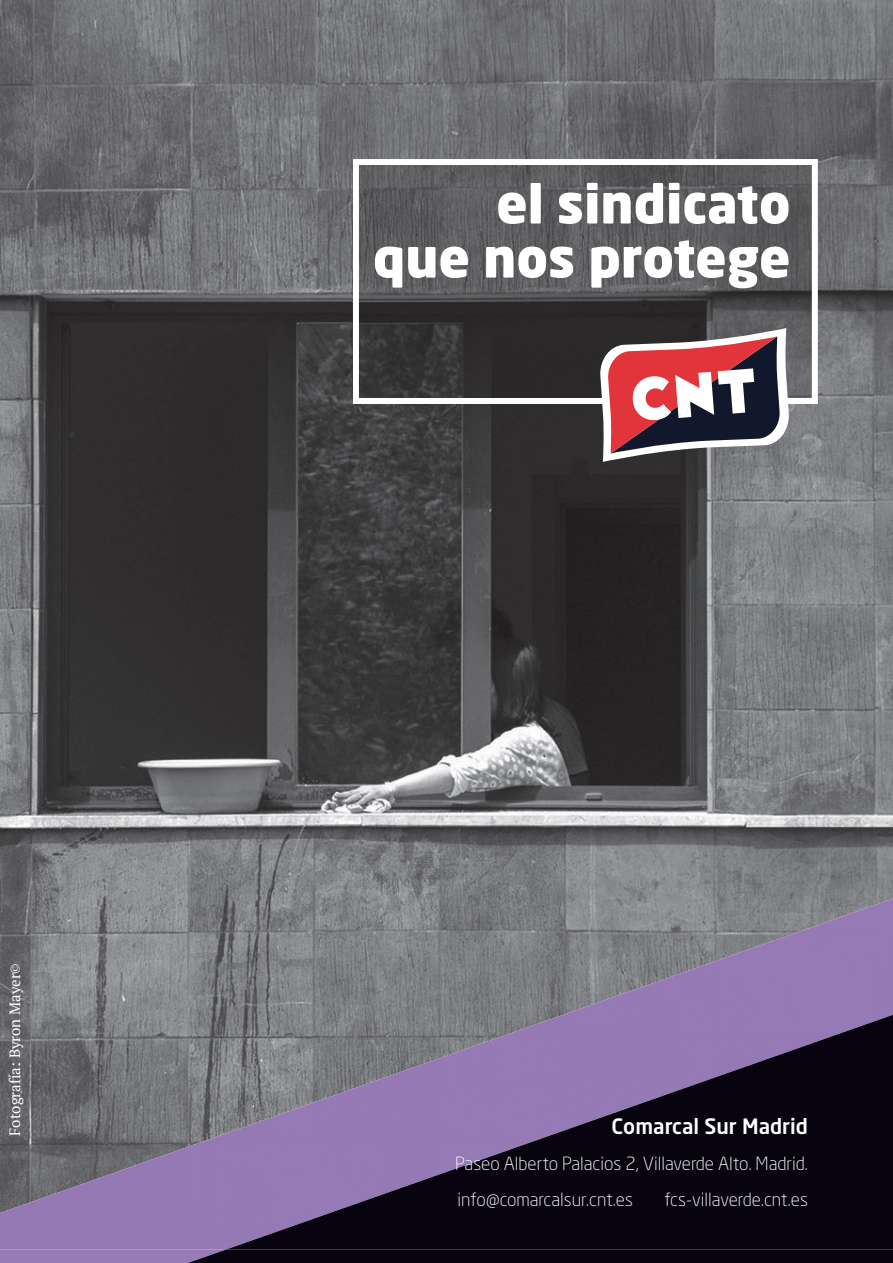
<style>
.page{position:relative;width:893px;height:1263px;background:#fff}
.page>*{position:absolute;margin:0;border:0;box-sizing:border-box;transform-origin:0 0}
.t1{font:900 52.5px/54px "Neo Sans Pro";color:#fff;text-align:right}
.t2{font:500 21px "Neo Sans Pro";color:#fff}
.t3{font:300 18px/36px "Neo Sans Pro";color:#fff}
.t4{font:15px "PT Serif";color:#fff}
.s1{font-family:"Minion Pro"}
</style>
<div class="page">
<img style="left:0;top:0;width:893px;height:899px">
<img style="left:0;top:899px;width:893px;height:314px">
<svg style="left:0;top:1213px;width:893px;height:50px;background:#55456b"></svg>
<img style="left:226px;top:1015px;width:667px;height:235px">
<img style="left:360px;top:166px;width:451px;height:231px">
<div style="left:353px;top:159px;width:465px;height:245px;border:6px solid #fff"></div>
<svg style="left:600px;top:328px;width:189px;height:134px"></svg>
<p class="t4" style="left:5px;top:1136px;width:174px;rotate:-90deg">Fotografía: Byron Mayer<span class="s1">©</span></p>
<h1 class="t1" style="left:373px;top:175px;width:419px">el sindicato<br>que nos protege</h1>
<p class="t2" style="left:611px;top:1113px;width:198px">Comarcal Sur Madrid</p>
<p class="t3" style="left:455px;top:1145px;width:354px">Paseo Alberto Palacios 2, Villaverde Alto. Madrid. info@comarcalsur.cnt.es</p>
<p class="t3" style="left:664px;top:1181px;width:145px">fcs-villaverde.cnt.es</p>
</div>
